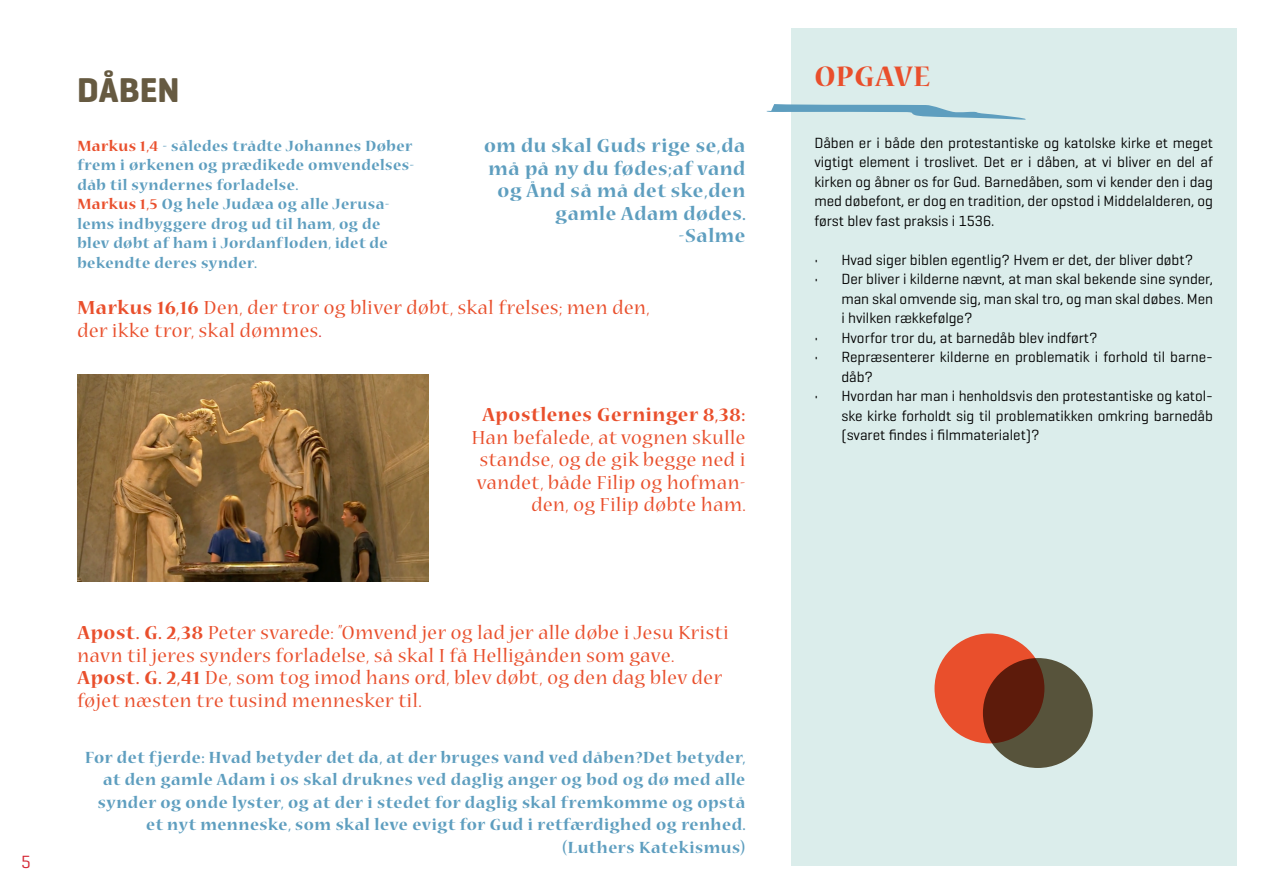
<style>
.page{position:relative;width:1263px;height:893px;background:#fff}
.page>*{position:absolute;margin:0;border:0;box-sizing:border-box;transform-origin:0 0}
.t1{font:700 35.1px "Geogrotesque";color:#665a41}
.t2{font:700 31.5px "Nueva Std";letter-spacing:.03em;color:#e94f2c}
.t3{font:21px/22.5px "Nueva Std";letter-spacing:.03em;color:#e94f2c}
.t4{font:700 21px/22.5px "Nueva Std";letter-spacing:.03em;color:#5e9ebf;text-align:right}
.t5{font:700 21px "Nueva Std";letter-spacing:.03em;color:#e94f2c}
.t6{font:700 18px/22.5px "Nueva Std";letter-spacing:.03em;color:#5e9ebf;text-align:right}
.t7{font:18px "Geogrotesque";color:#d42633}
.t8{font:700 16.5px/19.5px "Nueva Std";letter-spacing:.03em;color:#5e9ebf}
.t9{font:15px/19.5px "Geogrotesque";color:#000;text-align:justify}
.s1{color:#e94f2c}
.s2{font-weight:700}
.s3{color:#d42633}
</style>
<div class="page">
<div style="left:791px;top:28px;width:446px;height:837px;background:#dbedeb"></div>
<svg style="left:766px;top:104px;width:260px;height:16px"></svg>
<img style="left:77px;top:374px;width:351px;height:207px">
<div style="left:934px;top:633px;width:110px;height:110px;background:#e94f2c;border-radius:50%"></div>
<svg style="left:983px;top:658px;width:110px;height:110px;background:#593c28"></svg>
<p class="t7" style="left:21px;top:851px;width:11px">5</p>
<h1 class="t1" style="left:77px;top:68px;width:104px">DÅBEN</h1>
<h2 class="t2" style="left:814px;top:62px;width:117px">OPGAVE</h2>
<p class="t9" style="left:814px;top:132px;width:400px">Dåben er i både den protestantiske og katolske kirke et meget vigtigt element i troslivet. Det er i dåben, at vi bliver en del af kirken og åbner os for Gud. Barnedåben, som vi kender den i dag med døbefont, er dog en tradition, der opstod i Middelalderen, og først blev fast praksis i 1536.</p>
<p class="t9" style="left:814px;top:249px;width:380px">• Hvad siger biblen egentlig? Hvem er det, der bliver døbt?</p>
<p class="t9" style="left:841px;top:269px;width:373px;text-indent:-27px">• Der bliver i kilderne nævnt, at man skal bekende sine synder, man skal omvende sig, man skal tro, og man skal døbes. Men i hvilken rækkefølge?</p>
<p class="t9" style="left:814px;top:327px;width:285px">• Hvorfor tror du, at barnedåb blev indført?</p>
<p class="t9" style="left:841px;top:347px;width:373px;text-indent:-27px">• Repræsenterer kilderne en problematik i forhold til barne&shy;dåb?</p>
<p class="t9" style="left:841px;top:386px;width:373px;text-indent:-27px">• Hvordan har man i henholdsvis den protestantiske og katol&shy;ske kirke forholdt sig til problematikken omkring barnedåb (svaret findes i filmmaterialet)?</p>
<h3 class="t4" style="left:484px;top:136px;width:263px">om du skal Guds rige se,da må på ny du fødes;af vand og Ånd så må det ske,den gamle Adam dødes. -Salme</h3>
<p class="t8" style="left:77px;top:137px;width:338px"><span class="s1">Markus 1,4</span> - således trådte Johannes Døber frem i ørkenen og prædikede omvendelses&shy;dåb til syndernes forladelse.<br><span class="s1">Markus 1,5</span> Og hele Judæa og alle Jerusa&shy;lems indbyggere drog ud til ham, og de blev døbt af ham i Jordanfloden, idet de bekendte deres synder.</p>
<h3 class="t3" style="left:77px;top:297px;width:574px"><span class="s2">Markus 16,16</span> Den, der tror og bliver døbt, skal frelses; men den, der ikke tror, skal dømmes<span class="s3">.</span></h3>
<h3 class="t5" style="left:482px;top:405px;width:264px">Apostlenes Gerninger 8,38:</h3>
<h3 class="t3" style="left:472px;top:427px;width:276px;text-align:right">Han befalede, at vognen skulle standse, og de gik begge ned i vandet, både Filip og hofman&shy;den, og Filip døbte ham.</h3>
<p class="t3" style="left:77px;top:623px;width:652px"><span class="s2">Apost. G. 2,38</span> Peter svarede: ”Omvend jer og lad jer alle døbe i Jesu Kristi navn til jeres synders forladelse, så skal I få Helligånden som gave.<br><span class="s2">Apost. G. 2,41</span> De, som tog imod hans ord, blev døbt, og den dag blev der føjet næsten tre tusind mennesker til.</p>
<p class="t6" style="left:85px;top:747px;width:662px">For det fjerde: Hvad betyder det da, at der bruges vand ved dåben?Det betyder, at den gamle Adam i os skal druknes ved daglig anger og bod og dø med alle synder og onde lyster, og at der i stedet for daglig skal fremkomme og opstå et nyt menneske, som skal leve evigt for Gud i retfærdighed og renhed. (Luthers Katekismus)</p>
</div>
